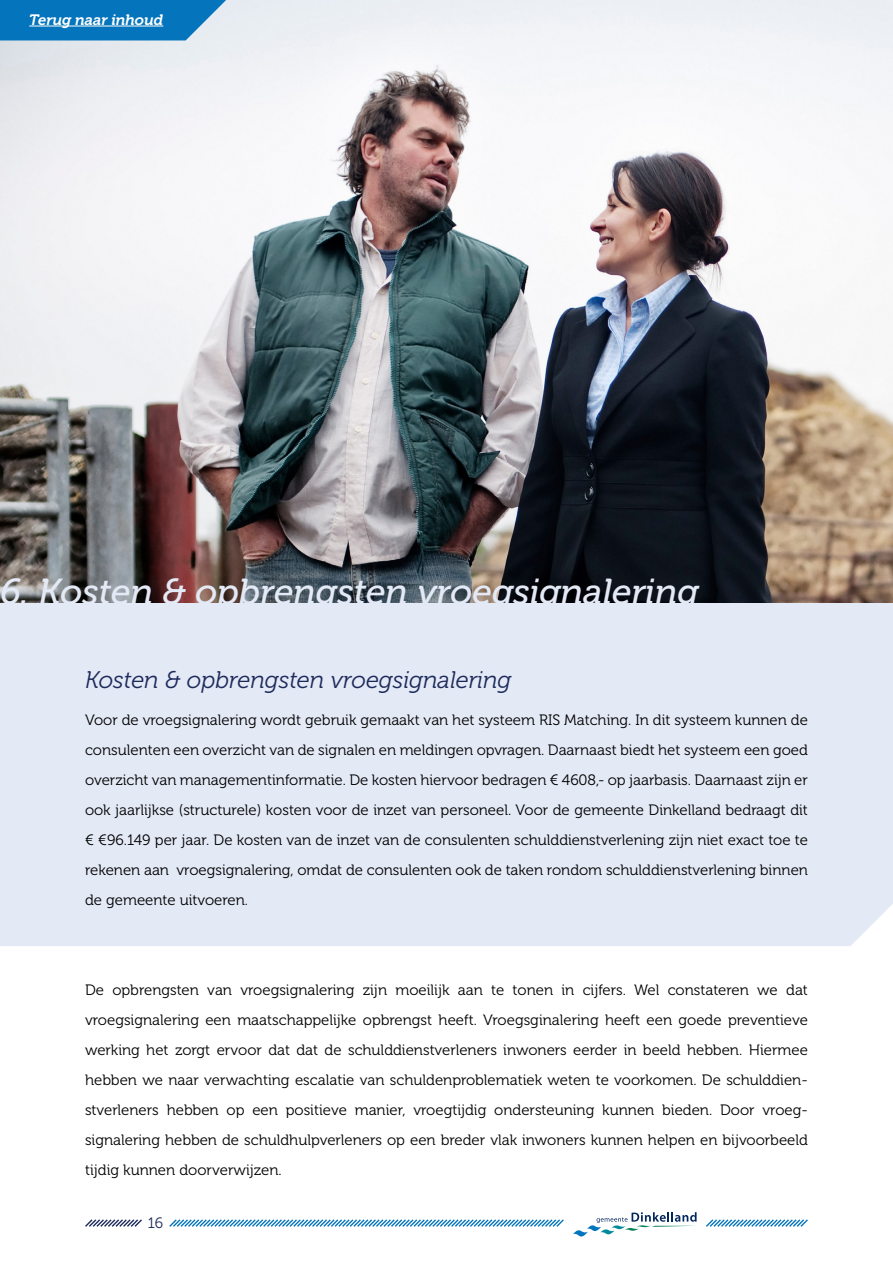
<style>
.page{position:relative;width:893px;height:1263px;background:#fff}
.page>*{position:absolute;margin:0;border:0;box-sizing:border-box;transform-origin:0 0}
.t1{font:italic 36px "Museo 500";color:#e4e9f6}
.t2{font:italic 24px "Museo 300";color:#1d2b5b}
.t3{font:15px/30px "Museo 300";color:#000;text-align:justify}
.t4{font:italic 15px "Museo 700";color:#fff}
.t5{font:15px "Museo 300";color:#1d2b5b}
</style>
<div class="page">
<div style="left:0;top:602px;width:893px;height:344px;background:#e4e9f6"></div>
<img style="left:0;top:0;width:893px;height:602px">
<svg style="left:169px;top:1219px;width:395px;height:8px"></svg>
<svg style="left:85px;top:1219px;width:57px;height:8px"></svg>
<svg style="left:706px;top:1219px;width:102px;height:8px"></svg>
<svg style="left:0;top:0;width:226px;height:40px;background:#1980c1"></svg>
<hr style="left:29px;top:26px;width:134px;height:1px;background:#fff">
<svg style="left:573px;top:1212px;width:124px;height:24px"></svg>
<p class="t4" style="left:29px;top:11px;width:136px">Terug naar inhoud</p>
<h1 class="t1" style="left:0;top:571px;width:700px">6. Kosten &amp; opbrengsten vroegsignalering</h1>
<h2 class="t2" style="left:85px;top:667px;width:428px">Kosten &amp; opbrengsten vroegsignalering</h2>
<p class="t3" style="left:85px;top:705px;width:724px">Voor de vroegsignalering wordt gebruik gemaakt van het systeem RIS Matching. In dit systeem kunnen de consulenten een overzicht van de signalen en meldingen opvragen. Daarnaast biedt het systeem een goed overzicht van managementinformatie. De kosten hiervoor bedragen € 4608,- op jaarbasis. Daarnaast zijn er ook jaarlijkse (structurele) kosten voor de inzet van personeel. Voor de gemeente Dinkelland bedraagt dit € €96.149 per jaar. De kosten van de inzet van de consulenten schulddienstverlening zijn niet exact toe te rekenen aan vroegsignalering, omdat de consulenten ook de taken rondom schulddienstverlening binnen de gemeente uitvoeren.</p>
<p class="t3" style="left:85px;top:975px;width:724px">De opbrengsten van vroegsignalering zijn moeilijk aan te tonen in cijfers. Wel constateren we dat vroegsignalering een maatschappelijke opbrengst heeft. Vroegsginalering heeft een goede preventieve werking het zorgt ervoor dat dat de schulddienstverleners inwoners eerder in beeld hebben. Hiermee hebben we naar verwachting escalatie van schuldenproblematiek weten te voorkomen. De schulddien&shy;stverleners hebben op een positieve manier, vroegtijdig ondersteuning kunnen bieden. Door vroeg&shy;signalering hebben de schuldhulpverleners op een breder vlak inwoners kunnen helpen en bijvoorbeeld tijdig kunnen doorverwijzen.</p>
<p class="t5" style="left:148px;top:1215px;width:17px">16</p>
</div>
